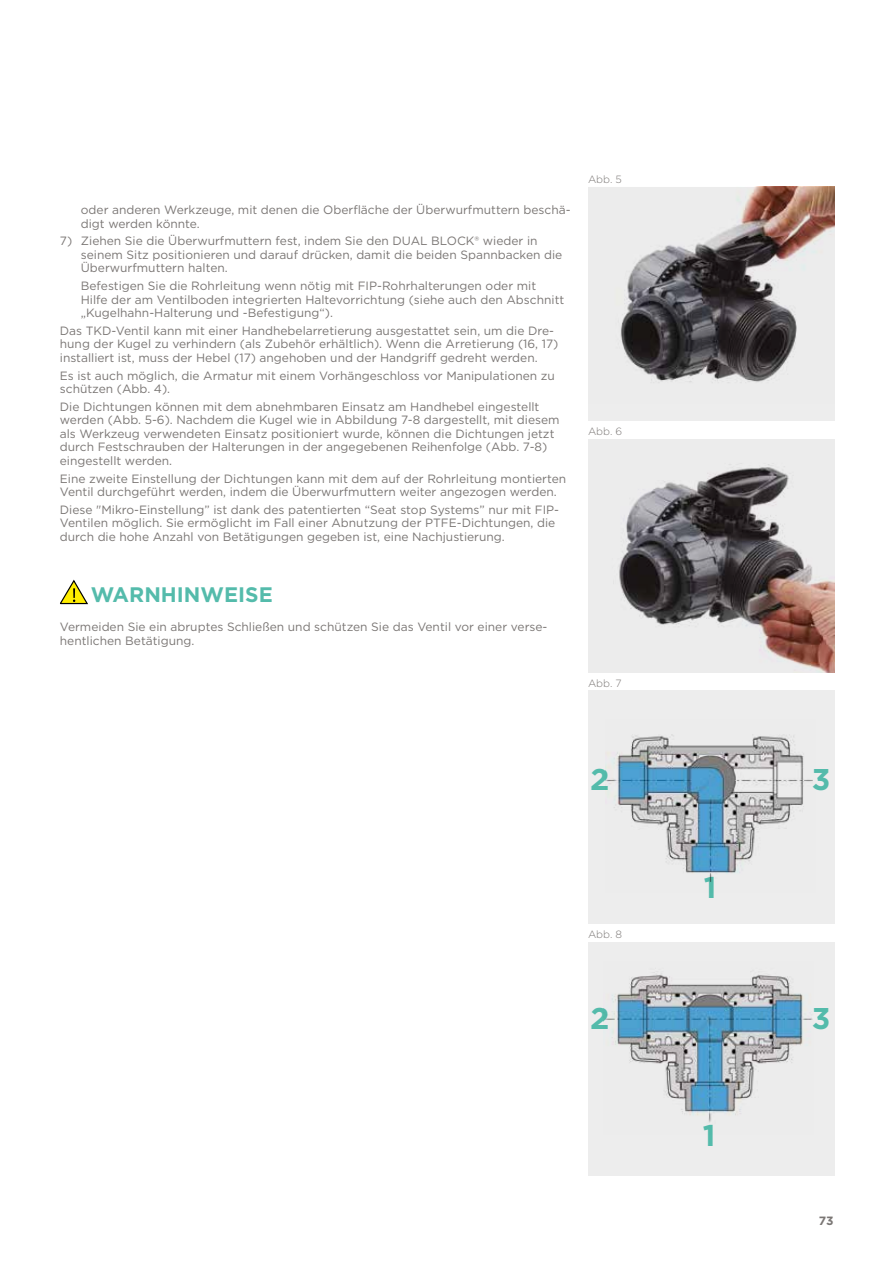
<style>
.page{position:relative;width:893px;height:1263px;background:#fff}
.page>*{position:absolute;margin:0;border:0;box-sizing:border-box;transform-origin:0 0}
.t1{font:700 30px "Gotham";color:#54bbab}
.t2{font:700 21px "Gotham";color:#54bbab}
.t3{font:12px/13.5px "Gotham";color:#7a7674}
.t4{font:700 12px "Gotham";color:#7a7674}
.t5{font:300 10.5px "Gotham";color:#7a7674}
</style>
<div class="page">
<div style="left:588px;top:690px;width:247px;height:234px;background:#ededed"></div>
<div style="left:588px;top:942px;width:247px;height:234px;background:#ededed"></div>
<svg style="left:60px;top:579px;width:28px;height:26px"></svg>
<div style="left:588px;top:187px;width:247px;height:234px;background:#ededed"></div>
<img style="left:620px;top:187px;width:215px;height:196px">
<img style="left:588px;top:439px;width:247px;height:234px">
<img style="left:606px;top:734px;width:207px;height:148px">
<img style="left:604px;top:972px;width:209px;height:151px">
<p class="t3" style="left:81px;top:203px;width:491px">oder anderen Werkzeuge, mit denen die Oberfläche der Überwurfmuttern beschä&shy;digt werden könnte.</p>
<p class="t3" style="left:81px;top:234px;width:483px;text-indent:-21px">7) Ziehen Sie die Überwurfmuttern fest, indem Sie den DUAL BLOCK® wieder in seinem Sitz positionieren und darauf drücken, damit die beiden Spannbacken die<br>Überwurfmuttern halten.</p>
<p class="t3" style="left:81px;top:279px;width:485px">Befestigen Sie die Rohrleitung wenn nötig mit FIP-Rohrhalterungen oder mit<br>Hilfe der am Ventilboden integrierten Haltevorrichtung (siehe auch den Abschnitt „Kugelhahn-Halterung und -Befestigung“).</p>
<p class="t3" style="left:60px;top:324px;width:500px">Das TKD-Ventil kann mit einer Handhebelarretierung ausgestattet sein, um die Dre&shy;hung der Kugel zu verhindern (als Zubehör erhältlich). Wenn die Arretierung (16, 17) installiert ist, muss der Hebel (17) angehoben und der Handgriff gedreht werden.</p>
<p class="t3" style="left:60px;top:368px;width:497px">Es ist auch möglich, die Armatur mit einem Vorhängeschloss vor Manipulationen zu schützen (Abb. 4).</p>
<p class="t3" style="left:60px;top:400px;width:501px">Die Dichtungen können mit dem abnehmbaren Einsatz am Handhebel eingestellt werden (Abb. 5-6). Nachdem die Kugel wie in Abbildung 7-8 dargestellt, mit diesem als Werkzeug verwendeten Einsatz positioniert wurde, können die Dichtungen jetzt durch Festschrauben der Halterungen in der angegebenen Reihenfolge (Abb. 7-8) eingestellt werden.</p>
<p class="t3" style="left:60px;top:471px;width:508px">Eine zweite Einstellung der Dichtungen kann mit dem auf der Rohrleitung montierten<br>Ventil durchgeführt werden, indem die Überwurfmuttern weiter angezogen werden.</p>
<p class="t3" style="left:60px;top:503px;width:501px">Diese "Mikro-Einstellung” ist dank des patentierten “Seat stop Systems” nur mit FIP-<br>Ventilen möglich. Sie ermöglicht im Fall einer Abnutzung der PTFE-Dichtungen, die durch die hohe Anzahl von Betätigungen gegeben ist, eine Nachjustierung.</p>
<h2 class="t2" style="left:91px;top:581px;width:183px">WARNHINWEISE</h2>
<p class="t3" style="left:60px;top:619px;width:489px;line-height:14.2px">Vermeiden Sie ein abruptes Schließen und schützen Sie das Ventil vor einer verse&shy;hentlichen Betätigung.</p>
<p class="t5" style="left:588px;top:173px;width:35px">Abb. 5</p>
<p class="t5" style="left:588px;top:424px;width:36px">Abb. 6</p>
<p class="t5" style="left:588px;top:676px;width:35px">Abb. 7</p>
<h1 class="t1" style="left:590px;top:760px;width:20px">2</h1>
<p class="t5" style="left:588px;top:927px;width:36px">Abb. 8</p>
<h1 class="t1" style="left:590px;top:998px;width:20px">2</h1>
<h1 class="t1" style="left:704px;top:868px;width:14px">1</h1>
<h1 class="t1" style="left:703px;top:1115px;width:14px">1</h1>
<h1 class="t1" style="left:812px;top:760px;width:20px">3</h1>
<h1 class="t1" style="left:812px;top:998px;width:20px">3</h1>
<p class="t4" style="left:819px;top:1212px;width:16px">73</p>
</div>
